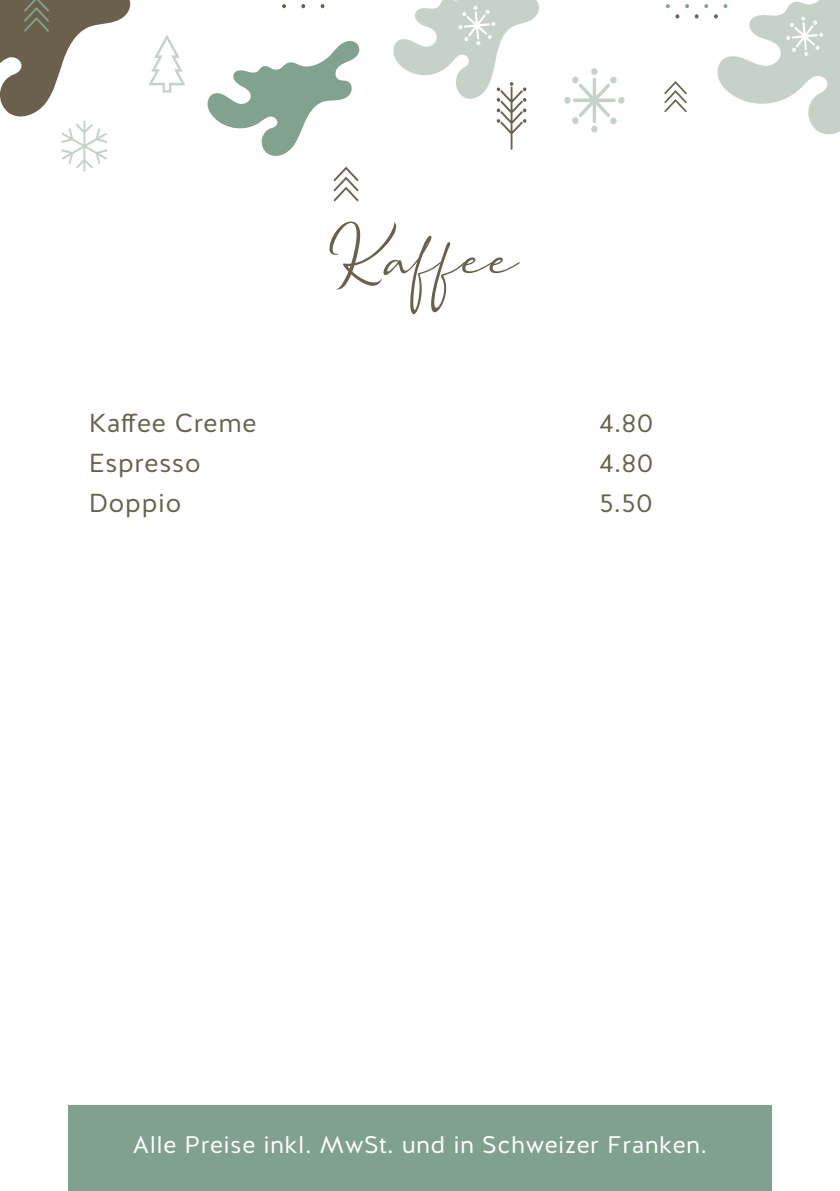
<style>
.page{position:relative;width:840px;height:1191px;background:#fff}
.page>*{position:absolute;margin:0;border:0;box-sizing:border-box;transform-origin:0 0}
.Titel_Script{font:72px "Marthin Slant";color:#69614b}
.Text{font:26px "Halis R";letter-spacing:.02em;color:#69614b}
.t1{font:24px "Halis R";letter-spacing:.02em;color:#fff}
</style>
<div class="page">
<div style="left:68px;top:1106px;width:703px;height:85px;background:#7fa18d"></div>
<svg style="left:207px;top:41px;width:153px;height:115px"></svg>
<svg style="left:664px;top:81px;width:22px;height:31px"></svg>
<svg style="left:333px;top:167px;width:25px;height:34px"></svg>
<svg style="left:564px;top:68px;width:60px;height:64px"></svg>
<svg style="left:393px;top:0;width:146px;height:150px"></svg>
<svg style="left:149px;top:35px;width:36px;height:58px"></svg>
<svg style="left:685px;top:4px;width:3px;height:4px"></svg>
<svg style="left:666px;top:4px;width:3px;height:4px"></svg>
<svg style="left:675px;top:14px;width:4px;height:4px"></svg>
<svg style="left:694px;top:14px;width:4px;height:4px"></svg>
<svg style="left:714px;top:0;width:125px;height:135px"></svg>
<svg style="left:282px;top:4px;width:4px;height:4px"></svg>
<svg style="left:301px;top:4px;width:4px;height:4px"></svg>
<svg style="left:320px;top:4px;width:4px;height:4px"></svg>
<svg style="left:0;top:0;width:131px;height:172px"></svg>
<p class="Titel_Script" style="left:323px;top:205px;width:194px">Kaffee</p>
<p class="Text" style="left:89px;top:406px;width:169px">Kaffee Creme</p>
<p class="Text" style="left:599px;top:406px;width:55px">4.80</p>
<p class="Text" style="left:89px;top:446px;width:114px">Espresso</p>
<p class="Text" style="left:599px;top:446px;width:56px">4.80</p>
<p class="Text" style="left:89px;top:486px;width:94px">Doppio</p>
<p class="Text" style="left:599px;top:486px;width:55px">5.50</p>
<p class="t1" style="left:133px;top:1129px;width:575px">Alle Preise inkl. MwSt. und in Schweizer Franken.</p>
</div>
